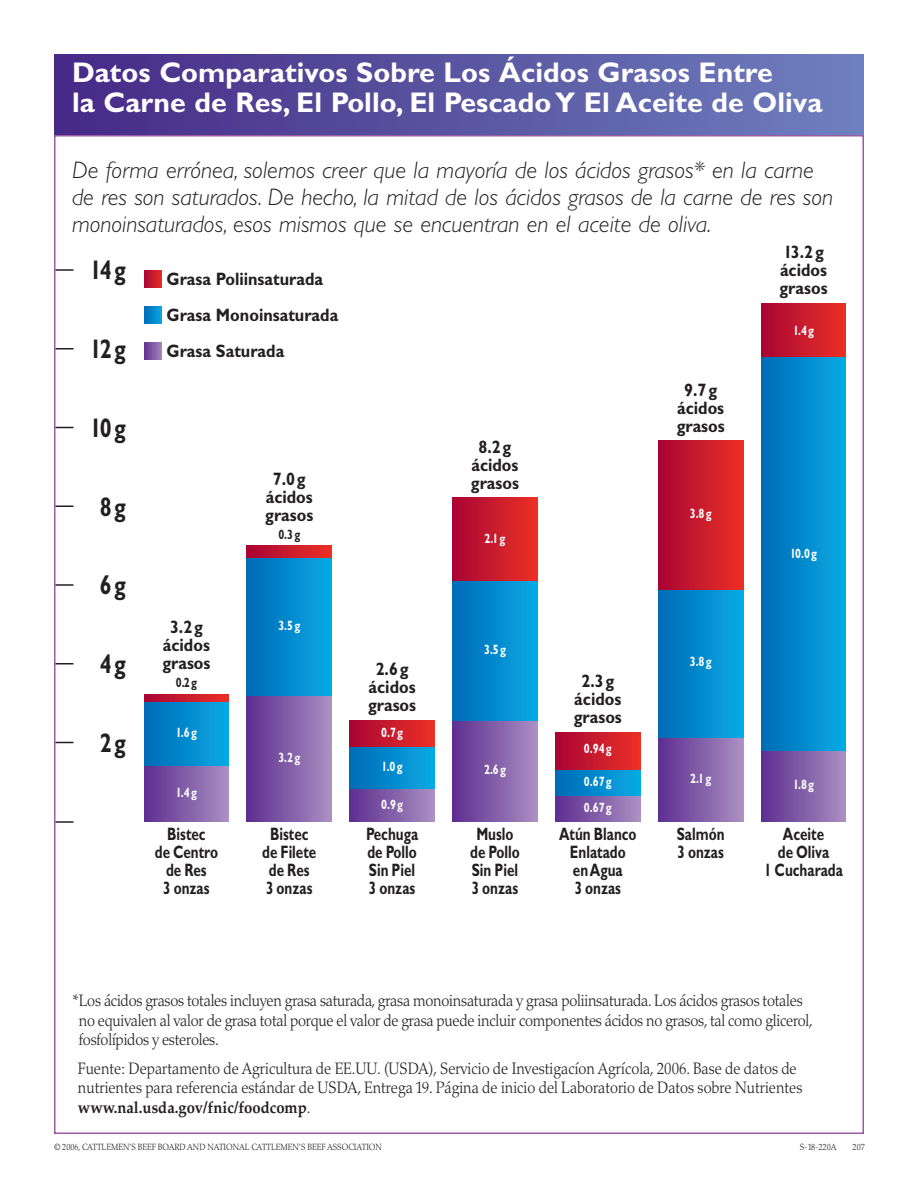
<style>
.page{position:relative;width:918px;height:1188px;background:#fff}
.page>*{position:absolute;margin:0;border:0;box-sizing:border-box;transform-origin:0 0}
.t1{font:700 28.5px/30px "Gill Sans";color:#fff}
.t2{font:700 27px "Gill Sans";letter-spacing:.11em;color:#231f20;scale:.8 1}
.t3{font:italic 300 24px/27px "Gill Sans";color:#231f20}
.t4{font:700 18px/18px "Gill Sans";color:#231f20;text-align:center;scale:.75 1}
.t5{font:700 18px/18px "Gill Sans";color:#231f20;text-align:center;scale:.9 1}
.t6{font:300 16.5px/19.5px "Palatino";letter-spacing:-.015em;color:#231f20;scale:.9 1}
.t7{font:700 13.5px "Gill Sans";letter-spacing:.11em;color:#fff;scale:.8 1}
.t8{font:700 13.5px "Gill Sans";color:#231f20;scale:.8 1}
.t9{font:300 9px "Palatino";color:#231f20;scale:.9 1}
.s1{font-weight:700}
</style>
<div class="page">
<div style="left:54px;top:54px;width:810px;height:81px;background:linear-gradient(to right,#462985,#6e80bd)"></div>
<div style="left:144px;top:766px;width:85px;height:56px;background:linear-gradient(to right,#5d2e90,#aa8fc2)"></div>
<div style="left:247px;top:696px;width:85px;height:126px;background:linear-gradient(to right,#5d2e90,#aa8fc2)"></div>
<div style="left:350px;top:788px;width:85px;height:34px;background:linear-gradient(to right,#5d2e90,#aa90c2)"></div>
<div style="left:453px;top:720px;width:84px;height:102px;background:linear-gradient(to right,#5e2f90,#a98dc1)"></div>
<div style="left:555px;top:796px;width:85px;height:26px;background:linear-gradient(to right,#5c2e8f,#aa8fc1)"></div>
<div style="left:658px;top:738px;width:85px;height:84px;background:linear-gradient(to right,#5d2e90,#aa8fc1)"></div>
<div style="left:761px;top:750px;width:85px;height:72px;background:linear-gradient(to right,#5d2e90,#aa8fc2)"></div>
<svg style="left:56px;top:269px;width:18px;height:2px"></svg>
<svg style="left:56px;top:348px;width:18px;height:2px"></svg>
<svg style="left:56px;top:427px;width:18px;height:1px"></svg>
<svg style="left:56px;top:506px;width:18px;height:1px"></svg>
<svg style="left:56px;top:584px;width:18px;height:2px"></svg>
<svg style="left:56px;top:663px;width:18px;height:1px"></svg>
<svg style="left:56px;top:742px;width:18px;height:1px"></svg>
<svg style="left:56px;top:821px;width:18px;height:2px"></svg>
<div style="left:144px;top:702px;width:85px;height:64px;background:linear-gradient(to right,#006ab6,#07abe5)"></div>
<div style="left:247px;top:558px;width:85px;height:138px;background:linear-gradient(to right,#006ab6,#08abe5)"></div>
<div style="left:350px;top:747px;width:85px;height:41px;background:linear-gradient(to right,#006ab6,#08abe5)"></div>
<div style="left:453px;top:581px;width:84px;height:139px;background:linear-gradient(to right,#006bb6,#08aae4)"></div>
<div style="left:555px;top:769px;width:85px;height:27px;background:linear-gradient(to right,#006ab6,#07aae4)"></div>
<div style="left:658px;top:589px;width:85px;height:149px;background:linear-gradient(to right,#006ab6,#07abe4)"></div>
<div style="left:761px;top:356px;width:85px;height:394px;background:linear-gradient(to right,#006ab6,#07abe5)"></div>
<svg style="left:144px;top:694px;width:85px;height:8px"></svg>
<svg style="left:247px;top:546px;width:85px;height:12px"></svg>
<div style="left:350px;top:721px;width:85px;height:26px;background:linear-gradient(to right,#a90534,#eb3125)"></div>
<div style="left:453px;top:498px;width:84px;height:83px;background:linear-gradient(to right,#a90534,#e93025)"></div>
<div style="left:555px;top:732px;width:85px;height:37px;background:linear-gradient(to right,#a90534,#ea3025)"></div>
<div style="left:658px;top:441px;width:85px;height:148px;background:linear-gradient(to right,#a90535,#ea3025)"></div>
<div style="left:761px;top:303px;width:85px;height:53px;background:linear-gradient(to right,#a90535,#ea3025)"></div>
<svg style="left:144px;top:270px;width:18px;height:18px"></svg>
<svg style="left:144px;top:306px;width:18px;height:18px"></svg>
<svg style="left:144px;top:342px;width:18px;height:18px"></svg>
<h1 class="t1" style="left:72px;top:61px;width:752px">Datos Comparativos Sobre Los Ácidos Grasos Entre<br>la Carne de Res, El Pollo, El Pescado Y El Aceite de Oliva</h1>
<h3 class="t3" style="left:72px;top:159px;width:763px">De forma errónea, solemos creer que la mayoría de los ácidos grasos* en la carne de res son saturados. De hecho, la mitad de los ácidos grasos de la carne de res son monoinsaturados, esos mismos que se encuentran en el aceite de oliva.</h3>
<h2 class="t2" style="left:90px;top:261px;width:47px">14g</h2>
<h2 class="t2" style="left:90px;top:340px;width:47px">12g</h2>
<h2 class="t2" style="left:90px;top:418px;width:47px">10g</h2>
<h2 class="t2" style="left:100px;top:497px;width:34px">8g</h2>
<h2 class="t2" style="left:100px;top:576px;width:34px">6g</h2>
<h2 class="t2" style="left:100px;top:655px;width:34px">4g</h2>
<h2 class="t2" style="left:100px;top:734px;width:34px">2g</h2>
<p class="t5" style="left:166px;top:263px;width:192px;line-height:36px;text-align:left">Grasa Poliinsaturada<br>Grasa Monoinsaturada<br>Grasa Saturada</p>
<p class="t5" style="left:162px;top:620px;width:55px">3.2g ácidos grasos</p>
<p class="t8" style="left:176px;top:678px;width:28px">0.2g</p>
<p class="t7" style="left:176px;top:727px;width:28px">1.6g</p>
<p class="t7" style="left:176px;top:787px;width:28px">1.4g</p>
<p class="t5" style="left:265px;top:472px;width:55px">7.0g ácidos grasos</p>
<p class="t8" style="left:278px;top:530px;width:29px">0.3g</p>
<p class="t7" style="left:278px;top:621px;width:29px">3.5g</p>
<p class="t7" style="left:278px;top:752px;width:29px">3.2g</p>
<p class="t5" style="left:368px;top:662px;width:55px">2.6g ácidos grasos</p>
<p class="t7" style="left:381px;top:727px;width:29px">0.7g</p>
<p class="t7" style="left:382px;top:762px;width:28px">1.0g</p>
<p class="t7" style="left:381px;top:799px;width:29px">0.9g</p>
<p class="t5" style="left:471px;top:440px;width:55px">8.2g ácidos grasos</p>
<p class="t7" style="left:484px;top:534px;width:28px">2.1g</p>
<p class="t7" style="left:484px;top:645px;width:29px">3.5g</p>
<p class="t7" style="left:484px;top:765px;width:29px">2.6g</p>
<p class="t5" style="left:574px;top:674px;width:55px">2.3g ácidos grasos</p>
<p class="t7" style="left:584px;top:744px;width:36px">0.94g</p>
<p class="t7" style="left:584px;top:777px;width:36px">0.67g</p>
<p class="t7" style="left:584px;top:802px;width:36px">0.67g</p>
<p class="t5" style="left:780px;top:245px;width:55px;text-align:left">13.2g ácidos grasos</p>
<p class="t5" style="left:677px;top:383px;width:55px">9.7g ácidos grasos</p>
<p class="t7" style="left:690px;top:508px;width:29px">3.8g</p>
<p class="t7" style="left:690px;top:657px;width:29px">3.8g</p>
<p class="t7" style="left:793px;top:325px;width:28px">1.4g</p>
<p class="t7" style="left:790px;top:549px;width:35px">10.0g</p>
<p class="t7" style="left:690px;top:774px;width:28px">2.1g</p>
<p class="t7" style="left:793px;top:780px;width:28px">1.8g</p>
<p class="t4" style="left:155px;top:827px;width:86px">Bistec<br>de Centro de Res<br>3 onzas</p>
<p class="t4" style="left:262px;top:827px;width:74px">Bistec de Filete de Res<br>3 onzas</p>
<p class="t4" style="left:366px;top:827px;width:71px;text-align:left">Pechuga de Pollo<br>Sin Piel<br>3 onzas</p>
<p class="t4" style="left:470px;top:827px;width:68px">Muslo de Pollo<br>Sin Piel<br>3 onzas</p>
<p class="t4" style="left:559px;top:827px;width:105px">Atún Blanco<br>Enlatado<br>en Agua<br>3 onzas</p>
<p class="t4" style="left:677px;top:827px;width:65px;text-align:left">Salmón<br>3 onzas</p>
<p class="t4" style="left:764px;top:827px;width:107px">Aceite<br>de Oliva<br>1 Cucharada</p>
<p class="t6" style="left:79px;top:993px;width:817px;text-indent:-7px">*Los ácidos grasos totales incluyen grasa saturada, grasa monoinsaturada y grasa poliinsaturada. Los ácidos grasos totales no equivalen al valor de grasa total porque el valor de grasa puede incluir componentes ácidos no grasos, tal como glicerol, fosfolípidos y esteroles.</p>
<p class="t6" style="left:78px;top:1060px;width:806px">Fuente: Departamento de Agricultura de EE.UU. (USDA), Servicio de Investigacíon Agrícola, 2006. Base de datos de nutrientes para referencia estándar de USDA, Entrega 19. Página de inicio del Laboratorio de Datos sobre Nutrientes <span class="s1">www.nal.usda.gov/fnic/foodcomp</span>.</p>
<p class="t9" style="left:54px;top:1143px;width:366px">© 2006, CATTLEMEN’S BEEF BOARD AND NATIONAL CATTLEMEN’S BEEF ASSOCIATION</p>
<p class="t9" style="left:800px;top:1143px;width:42px">S-18-220A</p>
<p class="t9" style="left:853px;top:1143px;width:15px">207</p>
</div>
